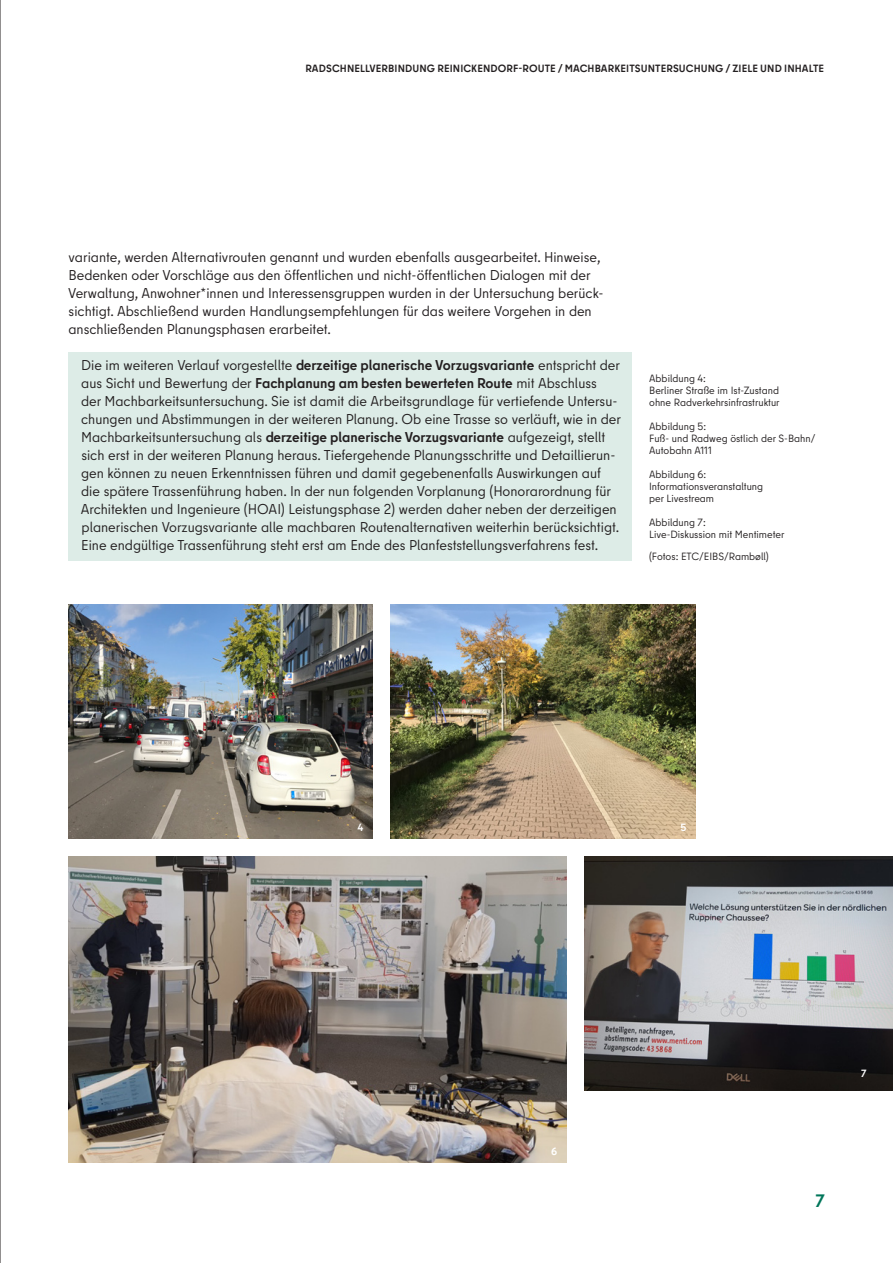
<style>
.page{position:relative;width:893px;height:1263px;background:#fff}
.page>*{position:absolute;margin:0;border:0;box-sizing:border-box;transform-origin:0 0}
.t1{font:700 18px "Berlin Type";color:#00765a}
.Copy_9_5_pt_grün_hin{font:14.25px/18px "Berlin Type";color:#231f20}
.Copy_9_5_pt{font:14.25px/18px "Berlin Type";color:#231f20}
.Bildunterschrift{font:10.5px/12px "Berlin Type";color:#231f20}
.t2{font:700 10.5px "Berlin Type";letter-spacing:.01em;color:#231f20}
.t3{font:700 10.5px "Berlin Type";color:#fff}
.s1{font-weight:700}
</style>
<div class="page">
<img style="left:391px;top:604px;width:305px;height:234px">
<img style="left:68px;top:604px;width:305px;height:234px">
<img style="left:585px;top:856px;width:308px;height:234px">
<div style="left:68px;top:352px;width:563px;height:209px;background:#ddece7"></div>
<img style="left:68px;top:856px;width:499px;height:306px">
<hr style="left:0;top:0;width:1px;height:1263px;background:#231f20">
<p class="t2" style="left:305px;top:61px;width:520px">RADSCHNELLVERBINDUNG REINICKENDORF-ROUTE / MACHBARKEITSUNTERSUCHUNG / ZIELE UND INHALTE</p>
<p class="Copy_9_5_pt" style="left:68px;top:248px;width:537px">variante, werden Alternativrouten genannt und wurden ebenfalls ausgearbeitet. Hinweise, Bedenken oder Vorschläge aus den öffentlichen und nicht-öffentlichen Dialogen mit der Verwaltung, Anwohner*innen und Interessensgruppen wurden in der Untersuchung berück&shy;sichtigt. Abschließend wurden Handlungsempfehlungen für das weitere Vorgehen in den anschließenden Planungsphasen erarbeitet.</p>
<p class="Copy_9_5_pt_grün_hin" style="left:81px;top:356px;width:542px">Die im weiteren Verlauf vorgestellte <span class="s1">derzeitige planerische Vorzugsvariante</span> entspricht der aus Sicht und Bewertung der <span class="s1">Fachplanung am besten bewerteten Route</span> mit Abschluss<br>der Machbarkeitsuntersuchung. Sie ist damit die Arbeitsgrundlage für vertiefende Untersu&shy;chungen und Abstimmungen in der weiteren Planung. Ob eine Trasse so verläuft, wie in der Machbarkeitsuntersuchung als <span class="s1">derzeitige planerische Vorzugsvariante</span> aufgezeigt, stellt sich erst in der weiteren Planung heraus. Tiefergehende Planungsschritte und Detaillierun&shy;gen können zu neuen Erkenntnissen führen und damit gegebenenfalls Auswirkungen auf die spätere Trassenführung haben. In der nun folgenden Vorplanung (Honorarordnung für Architekten und Ingenieure (HOAI) Leistungsphase 2) werden daher neben der derzeitigen planerischen Vorzugsvariante alle machbaren Routenalternativen weiterhin berücksichtigt.<br>Eine endgültige Trassenführung steht erst am Ende des Planfeststellungsverfahrens fest.</p>
<p class="Bildunterschrift" style="left:649px;top:373px;width:132px">Abbildung 4:<br>Berliner Straße im Ist-Zustand ohne Radverkehrsinfrastruktur</p>
<p class="Bildunterschrift" style="left:649px;top:421px;width:168px">Abbildung 5:<br>Fuß- und Radweg östlich der S-Bahn/<br>Autobahn A111</p>
<p class="Bildunterschrift" style="left:649px;top:469px;width:115px">Abbildung 6:<br>Informationsveranstaltung per Livestream</p>
<p class="Bildunterschrift" style="left:649px;top:516px;width:137px">Abbildung 7:<br>Live-Diskussion mit Mentimeter</p>
<p class="Bildunterschrift" style="left:649px;top:550px;width:121px">(Fotos: ETC/EIBS/Rambøll)</p>
<p class="t3" style="left:357px;top:820px;width:7px">4</p>
<p class="t3" style="left:680px;top:820px;width:7px">5</p>
<p class="t3" style="left:551px;top:1144px;width:8px">6</p>
<p class="t3" style="left:861px;top:1066px;width:7px">7</p>
<p class="t1" style="left:816px;top:1189px;width:11px">7</p>
</div>
